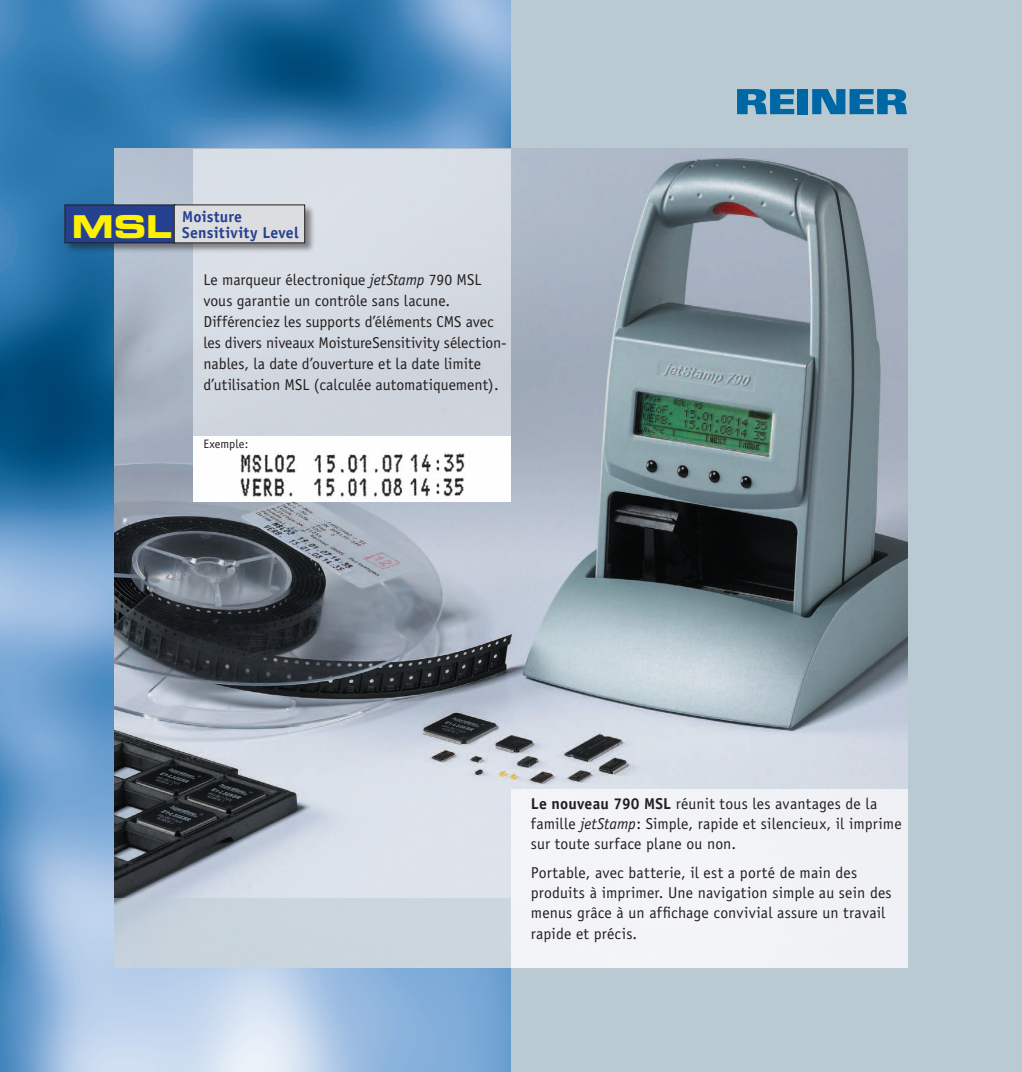
<style>
.page{position:relative;width:1022px;height:1072px;background:#fff}
.page>*{position:absolute;margin:0;border:0;box-sizing:border-box;transform-origin:0 0}
.t1{font:15.75px/20.1px "Officina Sans";letter-spacing:.005em;color:#231f20}
.t2{font:700 15.75px/15.8px "Officina Sans";letter-spacing:.01em;color:#25408f}
.t3{font:12.25px "Officina Sans";letter-spacing:.005em;color:#231f20}
.s1{font-family:"Eurostile Bold Extended Two";font-weight:400;font-size:31.5px;color:#fff101}
.s2{font-style:italic}
.s3{font-weight:700}
</style>
<div class="page">
<img style="left:0;top:0;width:511px;height:1071px">
<div style="left:511px;top:0;width:511px;height:1071px;background:#bacad2"></div>
<img style="left:114px;top:149px;width:794px;height:749px">
<div style="left:114px;top:898px;width:397px;height:69px;background:#cad5de"></div>
<svg style="left:737px;top:89px;width:57px;height:25px"></svg>
<div style="left:798px;top:89px;width:10px;height:25px;background:#0067a5"></div>
<svg style="left:812px;top:89px;width:95px;height:25px"></svg>
<div style="left:511px;top:789px;width:397px;height:178px;background:#f2f4f7"></div>
<div style="left:193px;top:149px;width:318px;height:317px;background:#d6dbe3"></div>
<div style="left:63px;top:203px;width:253px;height:52px;background:#231f20;opacity:.5"></div>
<div style="left:65px;top:205px;width:111px;height:38px;background:#25408f"></div>
<div style="left:64px;top:204px;width:112px;height:39px;border:1px solid #231f20"></div>
<div style="left:174px;top:205px;width:131px;height:38px;background:#dcdddf"></div>
<img style="left:193px;top:437px;width:318px;height:64px">
<p class="t2" style="left:72px;top:209px;width:228px;text-indent:110px">Moisture<br><span class="s1">MSL</span> Sensitivity Level</p>
<p class="t1" style="left:203px;top:269px;width:305px;line-height:21px">Le marqueur électronique <span class="s2">jetStamp</span> 790 MSL vous garantie un contrôle sans lacune.<br>Différenciez les supports d’éléments CMS avec les divers niveaux MoistureSensitivity sélection&shy;nables, la date d’ouverture et la date limite d’utilisation MSL (calculée automatiquement).</p>
<p class="t3" style="left:203px;top:437px;width:46px">Exemple:</p>
<p class="t1" style="left:531px;top:793px;width:372px"><span class="s3">Le nouveau 790 MSL</span> réunit tous les avantages de la famille <span class="s2">jetStamp</span>: Simple, rapide et silencieux, il imprime sur toute surface plane ou non.</p>
<p class="t1" style="left:531px;top:862px;width:362px">Portable, avec batterie, il est a porté de main des produits à imprimer. Une navigation simple au sein des menus grâce à un affichage convivial assure un travail rapide et précis.</p>
</div>
